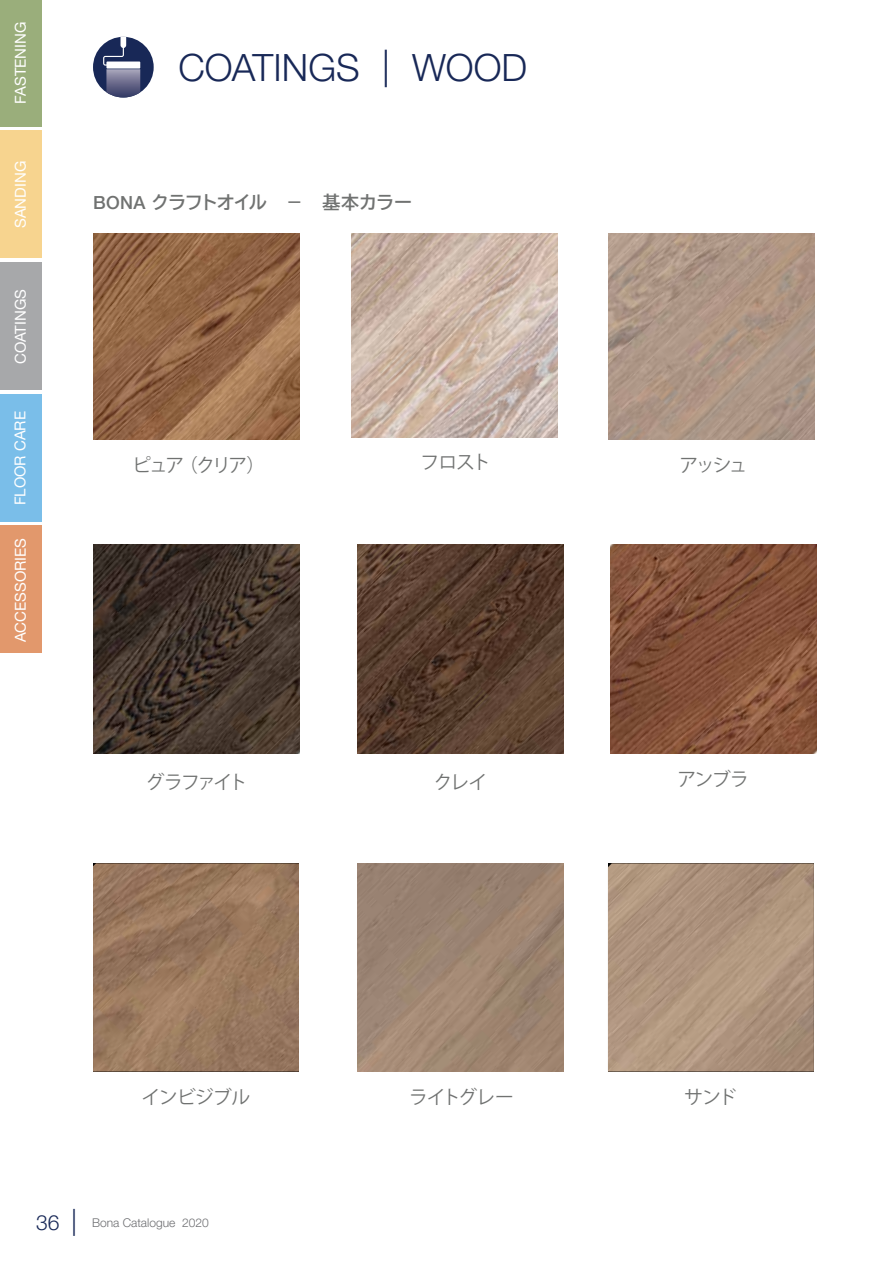
<style>
.page{position:relative;width:893px;height:1263px;background:#fff}
.page>*{position:absolute;margin:0;border:0;box-sizing:border-box;transform-origin:0 0}
.t1{font:300 37.5px "Helvetica Neue LT Pro";color:#182857}
.t2{font:300 21px "Helvetica Neue LT Pro";color:#182857}
.t3{font:18.75px "Koz Go Pro";letter-spacing:-.09em;color:#707271}
.t4{font:700 18px "TBUD Go Std";letter-spacing:-.065em;color:#707271}
.t5{font:15px "Helvetica Neue LT Pro";color:#fff}
.t6{font:300 12px "Helvetica Neue LT Pro";color:#6d6e71}
.s1{font-family:"Helvetica Neue LT Pro";font-weight:500}
.s2{font-size:27px}
</style>
<div class="page">
<div style="left:0;top:0;width:41px;height:126px;background:#9aae7b"></div>
<div style="left:0;top:131px;width:41px;height:127px;background:#f7d48f"></div>
<div style="left:0;top:262px;width:41px;height:128px;background:#a7a8aa"></div>
<div style="left:0;top:394px;width:41px;height:127px;background:#7abee9"></div>
<div style="left:0;top:526px;width:41px;height:127px;background:#e2986c"></div>
<div style="left:93px;top:37px;width:61px;height:60px;background:#182857;border-radius:50%"></div>
<img style="left:106px;top:69px;width:33px;height:28px">
<svg style="left:103px;top:37px;width:37px;height:32px"></svg>
<img style="left:93px;top:863px;width:206px;height:208px">
<img style="left:357px;top:863px;width:206px;height:208px">
<img style="left:608px;top:863px;width:206px;height:208px">
<img style="left:351px;top:234px;width:206px;height:203px">
<img style="left:611px;top:544px;width:206px;height:209px">
<img style="left:94px;top:234px;width:206px;height:206px">
<img style="left:609px;top:234px;width:206px;height:206px">
<img style="left:94px;top:544px;width:206px;height:209px">
<img style="left:357px;top:544px;width:206px;height:209px">
<p class="t5" style="left:11px;top:104px;width:83px;rotate:-90deg">FASTENING</p>
<p class="t5" style="left:11px;top:228px;width:68px;rotate:-90deg">SANDING</p>
<p class="t5" style="left:11px;top:364px;width:77px;rotate:-90deg">COATINGS</p>
<p class="t5" style="left:11px;top:505px;width:96px;rotate:-90deg">FLOOR CARE</p>
<p class="t5" style="left:11px;top:642px;width:106px;rotate:-90deg">ACCESSORIES</p>
<h1 class="t1" style="left:178px;top:44px;width:350px">COATINGS | WOOD</h1>
<p class="t4" style="left:93px;top:188px;width:321px"><span class="s1">BONA</span> クラフトオイル　－　基本カラー</p>
<p class="t3" style="left:132px;top:453px;width:134px">ピュア （クリア）</p>
<p class="t3" style="left:420px;top:450px;width:72px">フロスト</p>
<p class="t3" style="left:680px;top:453px;width:69px">アッシュ</p>
<p class="t3" style="left:146px;top:770px;width:103px">グラファイト</p>
<p class="t3" style="left:434px;top:770px;width:55px">クレイ</p>
<p class="t3" style="left:677px;top:766px;width:73px">アンブラ</p>
<p class="t3" style="left:142px;top:1085px;width:110px">インビジブル</p>
<p class="t3" style="left:409px;top:1085px;width:106px">ライトグレー</p>
<p class="t3" style="left:684px;top:1085px;width:55px">サンド</p>
<h2 class="t2" style="left:36px;top:1210px;width:43px">36 <span class="s2">|</span></h2>
<p class="t6" style="left:92px;top:1216px;width:118px">Bona Catalogue 2020</p>
</div>
